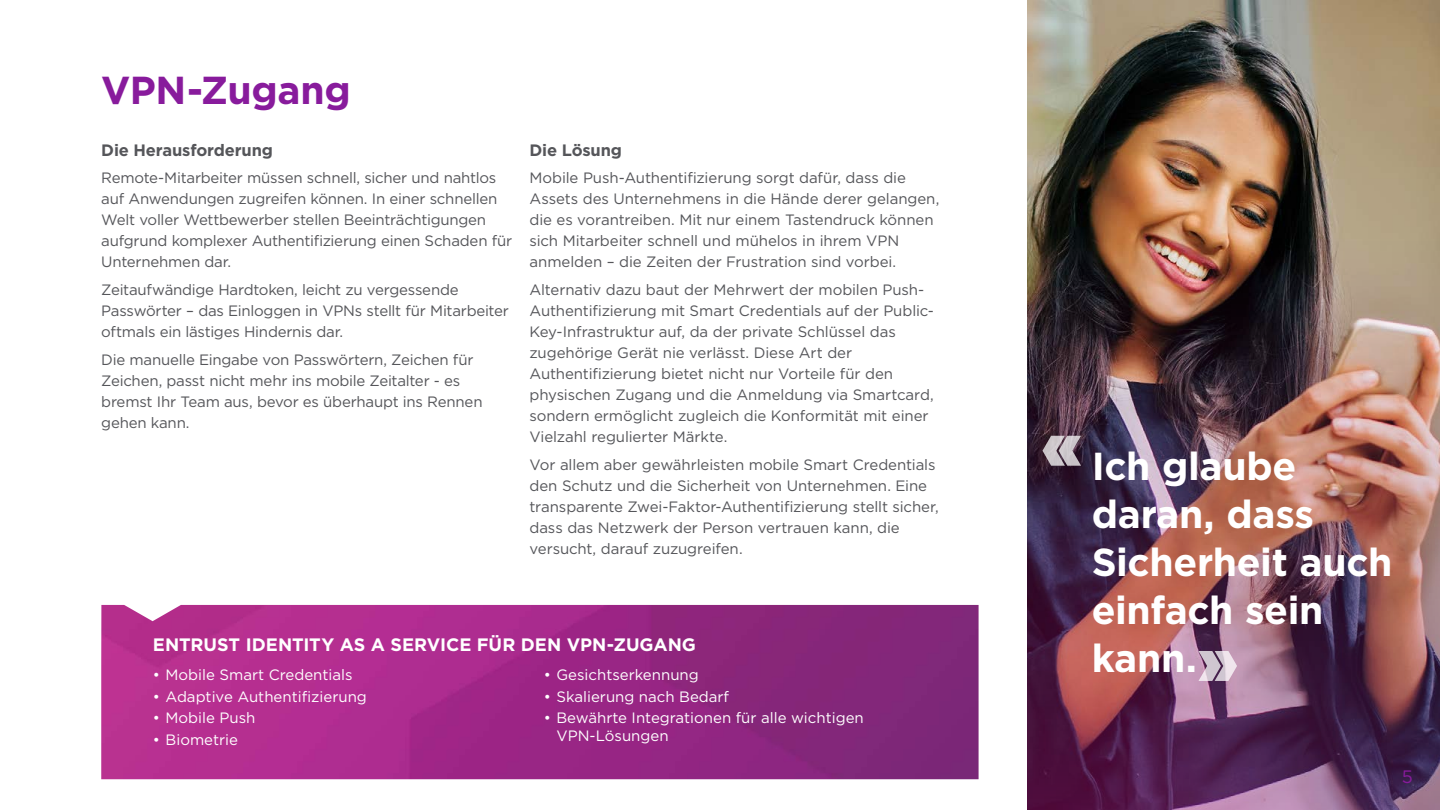
<style>
.page{position:relative;width:1440px;height:810px;background:#fff}
.page>*{position:absolute;margin:0;border:0;box-sizing:border-box;transform-origin:0 0}
.t1{font:700 39px/48px "Gotham";letter-spacing:-.01em;color:#fff}
.t2{font:700 39px "Gotham";letter-spacing:-.01em;color:#881b9c}
.t3{font:700 18px "Gotham";color:#fff}
.t4{font:18px "Gotham";color:#881b9c}
.t5{font:700 16.5px "Gotham";letter-spacing:-.01em;color:#55565a}
.t6{font:15px/21px "Gotham";letter-spacing:-.01em;color:#55565a}
.t7{font:15px/18px "Gotham";color:#fff}
</style>
<div class="page">
<img style="left:1027px;top:0;width:413px;height:810px">
<img style="left:1028px;top:238px;width:412px;height:572px">
<img style="left:101px;top:605px;width:878px;height:174px">
<svg style="left:1199px;top:651px;width:38px;height:30px"></svg>
<svg style="left:1043px;top:436px;width:38px;height:30px"></svg>
<h1 class="t2" style="left:101px;top:65px;width:251px">VPN-Zugang</h1>
<p class="t5" style="left:101px;top:139px;width:173px">Die Herausforderung</p>
<p class="t6" style="left:101px;top:167px;width:413px">Remote-Mitarbeiter müssen schnell, sicher und nahtlos auf Anwendungen zugreifen können. In einer schnellen Welt voller Wettbewerber stellen Beeinträchtigungen aufgrund komplexer Authentifizierung einen Schaden für Unternehmen dar.</p>
<p class="t6" style="left:101px;top:279px;width:409px">Zeitaufwändige Hardtoken, leicht zu vergessende<br>Passwörter – das Einloggen in VPNs stellt für Mitarbeiter oftmals ein lästiges Hindernis dar.</p>
<p class="t6" style="left:101px;top:349px;width:383px">Die manuelle Eingabe von Passwörtern, Zeichen für Zeichen, passt nicht mehr ins mobile Zeitalter - es bremst Ihr Team aus, bevor es überhaupt ins Rennen gehen kann.</p>
<p class="t5" style="left:530px;top:139px;width:94px">Die Lösung</p>
<p class="t6" style="left:530px;top:167px;width:411px">Mobile Push-Authentifizierung sorgt dafür, dass die Assets des Unternehmens in die Hände derer gelangen, die es vorantreiben. Mit nur einem Tastendruck können sich Mitarbeiter schnell und mühelos in ihrem VPN anmelden – die Zeiten der Frustration sind vorbei.</p>
<p class="t6" style="left:530px;top:279px;width:406px">Alternativ dazu baut der Mehrwert der mobilen Push-Authentifizierung mit Smart Credentials auf der Public-Key-Infrastruktur auf, da der private Schlüssel das zugehörige Gerät nie verlässt. Diese Art der Authentifizierung bietet nicht nur Vorteile für den physischen Zugang und die Anmeldung via Smartcard, sondern ermöglicht zugleich die Konformität mit einer Vielzahl regulierter Märkte.</p>
<p class="t6" style="left:530px;top:454px;width:411px">Vor allem aber gewährleisten mobile Smart Credentials den Schutz und die Sicherheit von Unternehmen. Eine transparente Zwei-Faktor-Authentifizierung stellt sicher, dass das Netzwerk der Person vertrauen kann, die versucht, darauf zuzugreifen.</p>
<p class="t3" style="left:153px;top:633px;width:545px">ENTRUST IDENTITY AS A SERVICE FÜR DEN VPN-ZUGANG</p>
<p class="t7" style="left:153px;top:665px;width:201px">• Mobile Smart Credentials</p>
<p class="t7" style="left:153px;top:687px;width:216px">• Adaptive Authentifizierung</p>
<p class="t7" style="left:153px;top:709px;width:104px">• Mobile Push</p>
<p class="t7" style="left:153px;top:730px;width:87px">• Biometrie</p>
<p class="t7" style="left:544px;top:665px;width:157px">• Gesichtserkennung</p>
<p class="t7" style="left:544px;top:687px;width:187px">• Skalierung nach Bedarf</p>
<p class="t7" style="left:556px;top:709px;width:309px;text-indent:-13px">• Bewährte Integrationen für alle wichtigen<br>VPN-Lösungen</p>
<h1 class="t1" style="left:1092px;top:442px;width:302px">Ich glaube daran, dass<br>Sicherheit auch einfach sein kann.</h1>
<p class="t4" style="left:1402px;top:765px;width:13px">5</p>
</div>
